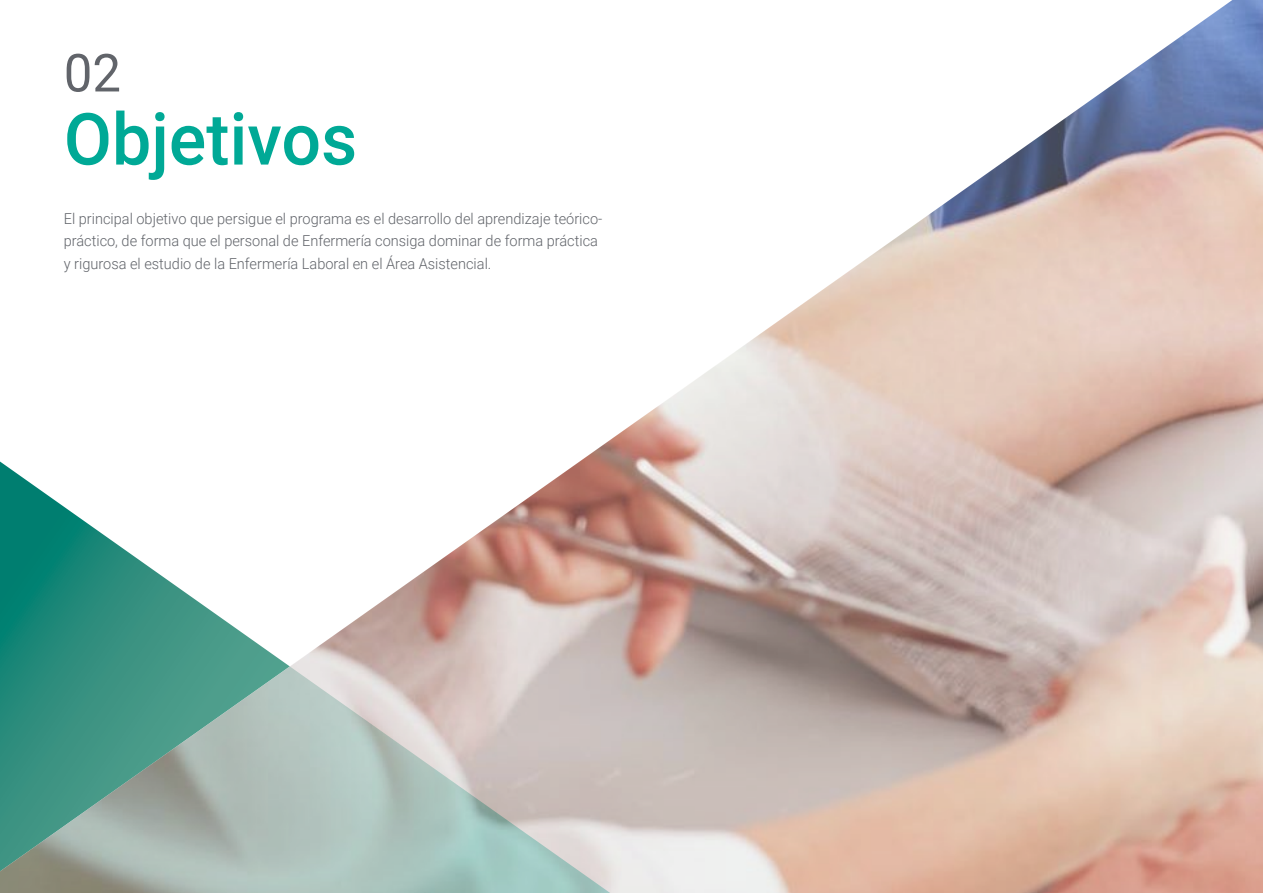
<style>
.page{position:relative;width:1263px;height:893px;background:#fff}
.page>*{position:absolute;margin:0;border:0;box-sizing:border-box;transform-origin:0 0}
.t1{font:500 72px "Roboto";color:#00a996}
.t2{font:52.5px "Roboto";color:#61646a}
.t3{font:300 15px/22.5px "Roboto";color:#61646a}
</style>
<div class="page">
<img style="left:0;top:0;width:1263px;height:893px">
<h2 class="t2" style="left:64px;top:36px;width:59px">02</h2>
<h1 class="t1" style="left:64px;top:89px;width:295px">Objetivos</h1>
<p class="t3" style="left:64px;top:207px;width:540px">El principal objetivo que persigue el programa es el desarrollo del aprendizaje teórico&shy;práctico, de forma que el personal de Enfermería consiga dominar de forma práctica y rigurosa el estudio de la Enfermería Laboral en el Área Asistencial.</p>
</div>
